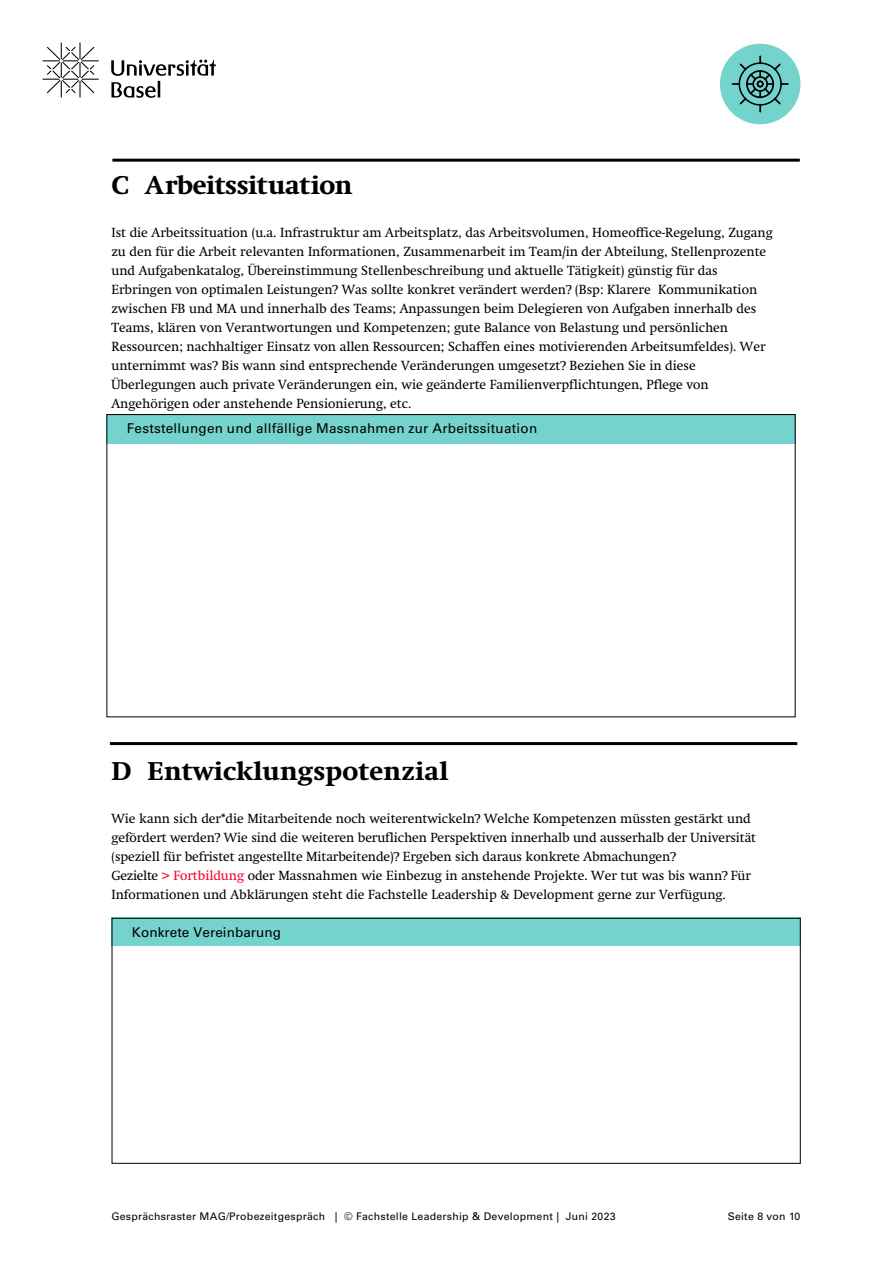
<style>
.page{position:relative;width:893px;height:1263px;background:#fff}
.page>*{position:absolute;margin:0;border:0;box-sizing:border-box;transform-origin:0 0}
.t1{font:700 26.25px "Swift Neue LT Pro";letter-spacing:.01em;color:#000}
.t2{font:700 26.25px "Swift Neue LT Pro";letter-spacing:-.015em;color:#000}
.t3{font:13.5px/18.9px "Swift Neue LT Pro";color:#000}
.t4{font:13.5px "Univers LT Std";letter-spacing:.02em;color:#000}
.t5{font:10.5px "Univers LT Std";letter-spacing:.025em;color:#000}
.s1{color:#f60026}
</style>
<div class="page">
<div style="left:720px;top:44px;width:80px;height:80px;background:#75d3ce;border-radius:50%"></div>
<svg style="left:732px;top:56px;width:57px;height:56px"></svg>
<hr style="left:112px;top:159px;width:688px;height:3px;background:#000">
<hr style="left:110px;top:742px;width:687px;height:3px;background:#000">
<svg style="left:111px;top:60px;width:105px;height:38px"></svg>
<svg style="left:43px;top:43px;width:56px;height:54px"></svg>
<div style="left:107px;top:414px;width:688px;height:30px;background:#75d3ce"></div>
<div style="left:112px;top:918px;width:689px;height:28px;background:#75d3ce"></div>
<div style="left:112px;top:918px;width:689px;height:246px;border:1px solid #000"></div>
<h1 class="t2" style="left:111px;top:170px;width:242px">C Arbeitssituation</h1>
<p class="t3" style="left:111px;top:223px;width:663px">Ist die Arbeitssituation (u.a. Infrastruktur am Arbeitsplatz, das Arbeitsvolumen, Homeoffice-Regelung, Zugang zu den für die Arbeit relevanten Informationen, Zusammenarbeit im Team/in der Abteilung, Stellenprozente und Aufgabenkatalog, Übereinstimmung Stellenbeschreibung und aktuelle Tätigkeit) günstig für das Erbringen von optimalen Leistungen? Was sollte konkret verändert werden? (Bsp: Klarere Kommunikation zwischen FB und MA und innerhalb des Teams; Anpassungen beim Delegieren von Aufgaben innerhalb des Teams, klären von Verantwortungen und Kompetenzen; gute Balance von Belastung und persönlichen Ressourcen; nachhaltiger Einsatz von allen Ressourcen; Schaffen eines motivierenden Arbeitsumfeldes). Wer unternimmt was? Bis wann sind entsprechende Veränderungen umgesetzt? Beziehen Sie in diese Überlegungen auch private Veränderungen ein, wie geänderte Familienverpflichtungen, Pflege von Angehörigen oder anstehende Pensionierung, etc.</p>
<p class="t4" style="left:127px;top:420px;width:412px">Feststellungen und allfällige Massnahmen zur Arbeitssituation</p>
<h1 class="t1" style="left:111px;top:755px;width:338px">D Entwicklungspotenzial</h1>
<p class="t3" style="left:111px;top:809px;width:646px">Wie kann sich der*die Mitarbeitende noch weiterentwickeln? Welche Kompetenzen müssten gestärkt und gefördert werden? Wie sind die weiteren beruflichen Perspektiven innerhalb und ausserhalb der Universität (speziell für befristet angestellte Mitarbeitende)? Ergeben sich daraus konkrete Abmachungen?<br>Gezielte <span class="s1">&gt; Fortbildung</span> oder Massnahmen wie Einbezug in anstehende Projekte. Wer tut was bis wann? Für Informationen und Abklärungen steht die Fachstelle Leadership &amp; Development gerne zur Verfügung.</p>
<p class="t4" style="left:132px;top:924px;width:151px">Konkrete Vereinbarung</p>
<p class="t5" style="left:111px;top:1210px;width:506px">Gesprächsraster MAG/Probezeitgespräch | © Fachstelle Leadership &amp; Development | Juni 2023</p>
<p class="t5" style="left:728px;top:1210px;width:74px">Seite 8 von 10</p>
</div>
